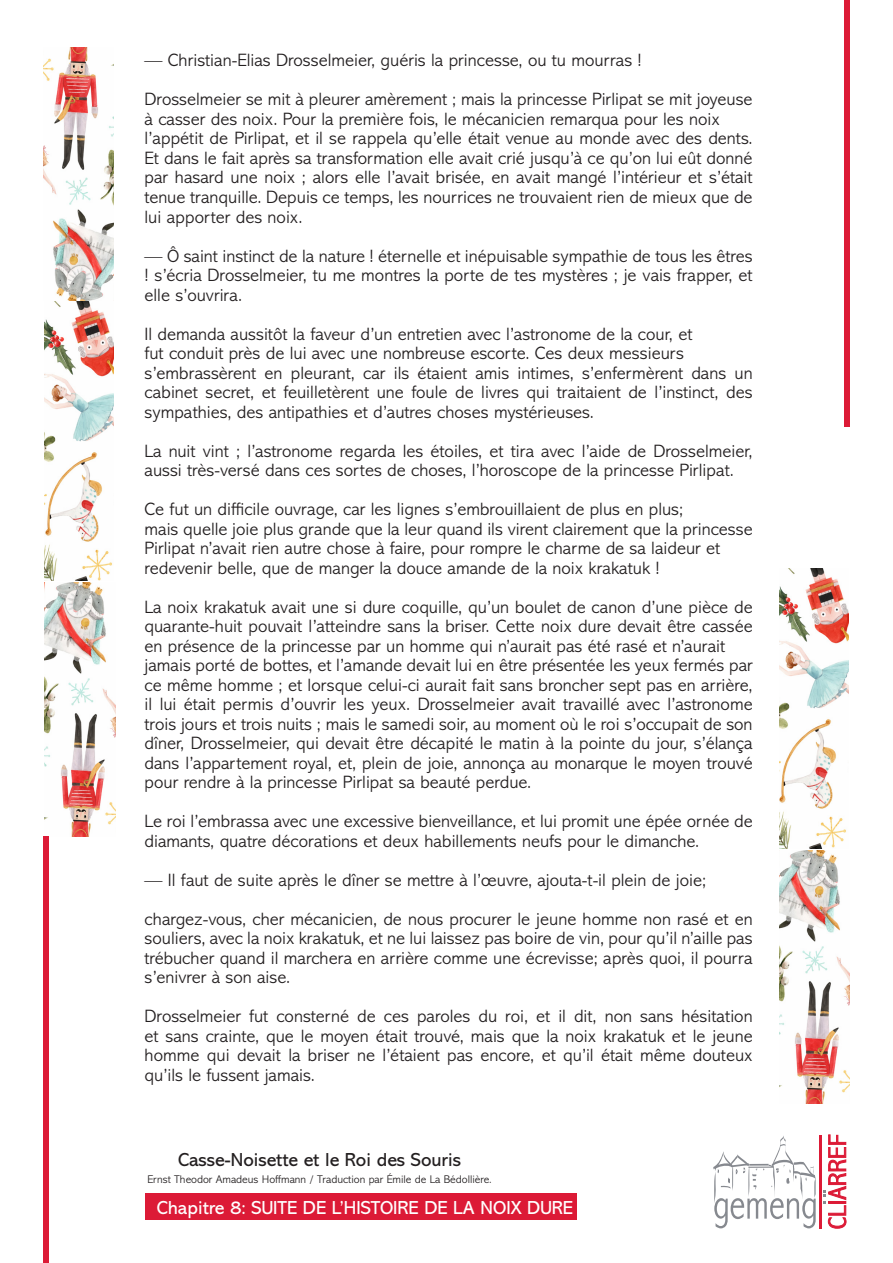
<style>
.page{position:relative;width:893px;height:1263px;background:#fff}
.page>*{position:absolute;margin:0;border:0;box-sizing:border-box;transform-origin:0 0}
.t1{font:19.05px "Abadi MT Pro";color:#fff}
.t2{font:19.05px "Abadi MT Pro";color:#231f20}
.t3{font:300 18px/19.5px "Abadi MT Pro";color:#231f20;text-align:justify}
.t4{font:300 11.25px "Abadi MT Pro";color:#231f20}
</style>
<div class="page">
<img style="left:43px;top:47px;width:71px;height:253px">
<img style="left:45px;top:583px;width:71px;height:253px">
<img style="left:779px;top:850px;width:71px;height:253px">
<img style="left:45px;top:301px;width:69px;height:280px">
<img style="left:779px;top:569px;width:69px;height:279px">
<div style="left:43px;top:836px;width:6px;height:427px;background:#dc1a36"></div>
<svg style="left:713px;top:1136px;width:103px;height:92px"></svg>
<hr style="left:819px;top:1135px;width:3px;height:93px;background:#dc1a36">
<svg style="left:823px;top:1134px;width:23px;height:94px"></svg>
<div style="left:146px;top:1194px;width:431px;height:26px;background:#dc1a36"></div>
<div style="left:844px;top:0;width:6px;height:427px;background:#dc1a36"></div>
<p class="t3" style="left:145px;top:51px;width:499px">— Christian-Elias Drosselmeier, guéris la princesse, ou tu mourras !</p>
<p class="t3" style="left:145px;top:90px;width:609px">Drosselmeier se mit à pleurer amèrement ; mais la princesse Pirlipat se mit joyeuse à casser des noix. Pour la première fois, le mécanicien remarqua pour les noix</p>
<p class="t3" style="left:145px;top:129px;width:610px">l’appétit de Pirlipat, et il se rappela qu’elle était venue au monde avec des dents.<br>Et dans le fait après sa transformation elle avait crié jusqu’à ce qu’on lui eût donné par hasard une noix ; alors elle l’avait brisée, en avait mangé l’intérieur et s’était tenue tranquille. Depuis ce temps, les nourrices ne trouvaient rien de mieux que de lui apporter des noix.</p>
<p class="t3" style="left:145px;top:246px;width:610px">— Ô saint instinct de la nature ! éternelle et inépuisable sympathie de tous les êtres ! s’écria Drosselmeier, tu me montres la porte de tes mystères ; je vais frapper, et elle s’ouvrira.</p>
<p class="t3" style="left:145px;top:324px;width:549px">Il demanda aussitôt la faveur d’un entretien avec l’astronome de la cour, et</p>
<p class="t3" style="left:145px;top:344px;width:541px">fut conduit près de lui avec une nombreuse escorte. Ces deux messieurs</p>
<p class="t3" style="left:145px;top:363px;width:610px">s’embrassèrent en pleurant, car ils étaient amis intimes, s’enfermèrent dans un cabinet secret, et feuilletèrent une foule de livres qui traitaient de l’instinct, des sympathies, des antipathies et d’autres choses mystérieuses.</p>
<p class="t3" style="left:145px;top:441px;width:610px">La nuit vint ; l’astronome regarda les étoiles, et tira avec l’aide de Drosselmeier, aussi très-versé dans ces sortes de choses, l’horoscope de la princesse Pirlipat.</p>
<p class="t3" style="left:145px;top:500px;width:540px">Ce fut un difficile ouvrage, car les lignes s’embrouillaient de plus en plus;</p>
<p class="t3" style="left:145px;top:519px;width:610px">mais quelle joie plus grande que la leur quand ils virent clairement que la princesse<br>Pirlipat n’avait rien autre chose à faire, pour rompre le charme de sa laideur et</p>
<p class="t3" style="left:145px;top:558px;width:517px">redevenir belle, que de manger la douce amande de la noix krakatuk !</p>
<p class="t3" style="left:145px;top:597px;width:610px">La noix krakatuk avait une si dure coquille, qu’un boulet de canon d’une pièce de quarante-huit pouvait l’atteindre sans la briser. Cette noix dure devait être cassée en présence de la princesse par un homme qui n’aurait pas été rasé et n’aurait</p>
<p class="t3" style="left:145px;top:656px;width:610px">jamais porté de bottes, et l’amande devait lui en être présentée les yeux fermés par ce même homme ; et lorsque celui-ci aurait fait sans broncher sept pas en arrière, il lui était permis d’ouvrir les yeux. Drosselmeier avait travaillé avec l’astronome trois jours et trois nuits ; mais le samedi soir, au moment où le roi s’occupait de son dîner, Drosselmeier, qui devait être décapité le matin à la pointe du jour, s’élança dans l’appartement royal, et, plein de joie, annonça au monarque le moyen trouvé pour rendre à la princesse Pirlipat sa beauté perdue.</p>
<p class="t3" style="left:145px;top:812px;width:610px">Le roi l’embrassa avec une excessive bienveillance, et lui promit une épée ornée de diamants, quatre décorations et deux habillements neufs pour le dimanche.</p>
<p class="t3" style="left:145px;top:870px;width:563px">— Il faut de suite après le dîner se mettre à l’œuvre, ajouta-t-il plein de joie;</p>
<p class="t3" style="left:145px;top:909px;width:610px">chargez-vous, cher mécanicien, de nous procurer le jeune homme non rasé et en souliers, avec la noix krakatuk, et ne lui laissez pas boire de vin, pour qu’il n’aille pas trébucher quand il marchera en arrière comme une écrevisse; après quoi, il pourra s’enivrer à son aise.</p>
<p class="t3" style="left:145px;top:1007px;width:610px">Drosselmeier fut consterné de ces paroles du roi, et il dit, non sans hésitation et sans crainte, que le moyen était trouvé, mais que la noix krakatuk et le jeune homme qui devait la briser ne l’étaient pas encore, et qu’il était même douteux qu’ils le fussent jamais.</p>
<p class="t2" style="left:178px;top:1149px;width:285px">Casse-Noisette et le Roi des Souris</p>
<p class="t4" style="left:147px;top:1173px;width:346px">Ernst Theodor Amadeus Hoffmann / Traduction par Émile de La Bédollière.</p>
<p class="t1" style="left:157px;top:1197px;width:418px">Chapitre 8: SUITE DE L’HISTOIRE DE LA NOIX DURE</p>
</div>
